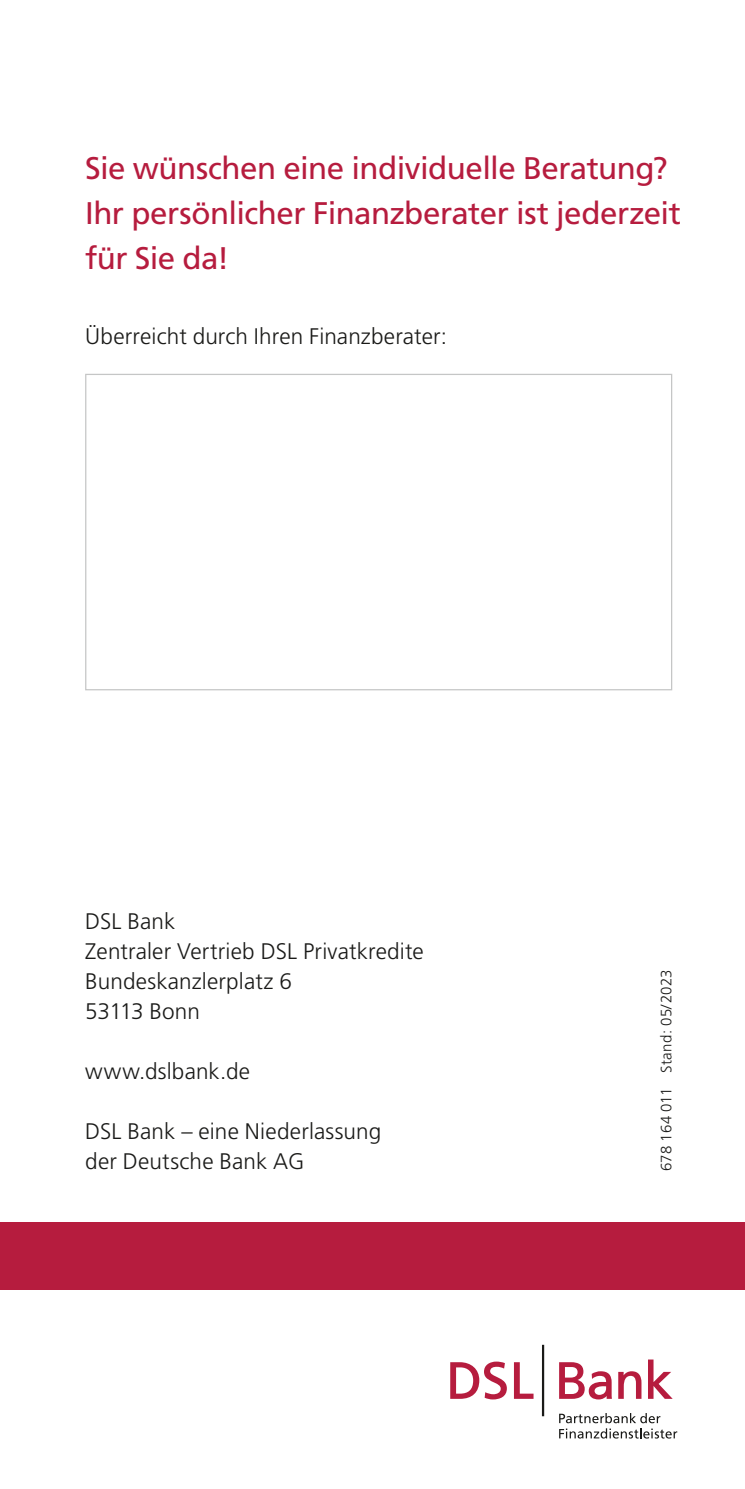
<style>
.page{position:relative;width:745px;height:1489px;background:#fff}
.page>*{position:absolute;margin:0;border:0;box-sizing:border-box;transform-origin:0 0}
.t1{font:31.25px/45px "Frutiger LT Std";letter-spacing:-.015em;color:#b61c3e}
.t2{font:300 22.5px/30px "Frutiger LT Std";letter-spacing:.005em;color:#1a1a18}
.t3{font:300 15px "Frutiger LT Std";letter-spacing:.02em;color:#1a1a18}
</style>
<div class="page">
<div style="left:0;top:1221px;width:744px;height:68px;background:#b61c3e"></div>
<svg style="left:514px;top:1362px;width:19px;height:36px"></svg>
<svg style="left:648px;top:1359px;width:24px;height:39px"></svg>
<svg style="left:618px;top:1371px;width:23px;height:27px"></svg>
<svg style="left:559px;top:1362px;width:52px;height:37px"></svg>
<hr style="left:541px;top:1344px;width:3px;height:71px;background:#1a1a18">
<svg style="left:450px;top:1361px;width:56px;height:38px"></svg>
<svg style="left:559px;top:1413px;width:117px;height:25px"></svg>
<h1 class="t1" style="left:85px;top:145px;width:597px">Sie wünschen eine individuelle Beratung?<br>Ihr persönlicher Finanzberater ist jederzeit für Sie da!</h1>
<p class="t2" style="left:85px;top:321px;width:363px">Überreicht durch Ihren Finanzberater:</p>
<p class="t2" style="left:85px;top:906px;width:340px">DSL Bank<br>Zentraler Vertrieb DSL Privatkredite<br>Bundeskanzlerplatz 6<br>53113 Bonn</p>
<p class="t2" style="left:85px;top:1056px;width:166px">www.dslbank.de</p>
<p class="t2" style="left:85px;top:1116px;width:297px">DSL Bank – eine Niederlassung der Deutsche Bank AG</p>
<p class="t3" style="left:657px;top:1171px;width:203px;rotate:-90deg">678 164 011 Stand: 05/2023</p>
</div>
